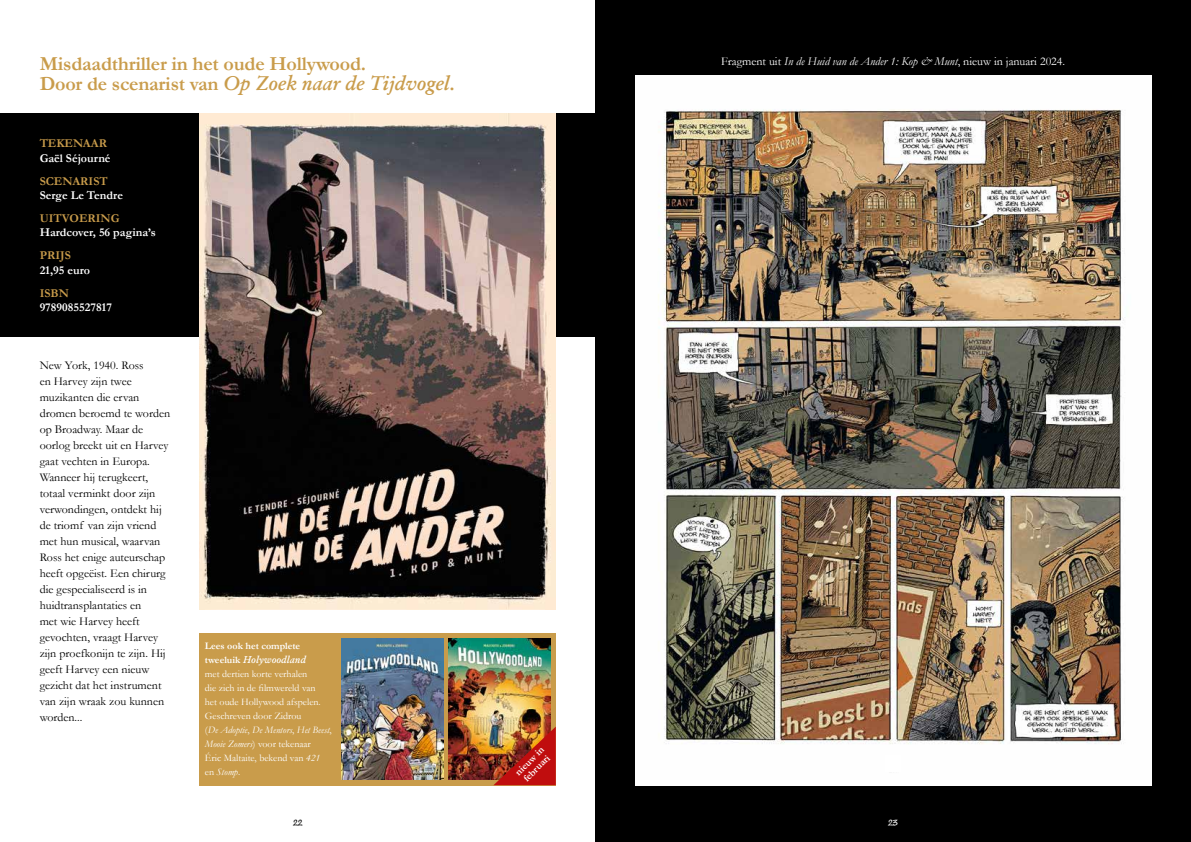
<style>
.page{position:relative;width:1191px;height:842px;background:#fff}
.page>*{position:absolute;margin:0;border:0;box-sizing:border-box;transform-origin:0 0}
.t1{font:700 20px/20px "Garamond";letter-spacing:-.01em;color:#c99c4b}
.t2{font:12px/16px "Garamond";color:#000}
.t3{font:700 12px "Garamond";color:#fff}
.t4{font:12px "Garamond";color:#fff}
.t5{font:700 12px "Garamond";color:#c99c4b}
.t6{font:10px/14px "Garamond";color:#fff}
.t7{font:700 10px/10px "Garamond";color:#fff}
.t8{font:8px "Trolley Normal";color:#000}
.t9{font:8px "Trolley Normal";color:#fff}
.s1{font-weight:600;font-style:italic}
.s2{font-weight:700}
.s3{font-style:italic}
</style>
<div class="page">
<div style="left:199px;top:633px;width:357px;height:152px;background:#c99c4b"></div>
<div style="left:0;top:113px;width:595px;height:224px;background:#000"></div>
<img style="left:199px;top:113px;width:357px;height:496px">
<div style="left:595px;top:0;width:596px;height:842px;background:#000"></div>
<img style="left:635px;top:75px;width:516px;height:710px">
<img style="left:449px;top:638px;width:101px;height:141px">
<img style="left:342px;top:638px;width:101px;height:141px">
<div style="left:884px;top:756px;width:16px;height:16px;background:#fff"></div>
<img style="left:493px;top:727px;width:63px;height:58px">
<h1 class="t1" style="left:40px;top:54px;width:416px">Misdaadthriller in het oude Hollywood.<br>Door de scenarist van <span class="s1">Op Zoek naar de Tijdvogel</span>.</h1>
<p class="t5" style="left:40px;top:135px;width:69px">TEKENAAR</p>
<p class="t3" style="left:40px;top:150px;width:72px">Gaël Séjourné</p>
<p class="t5" style="left:40px;top:173px;width:70px">SCENARIST</p>
<p class="t3" style="left:40px;top:187px;width:85px">Serge Le Tendre</p>
<p class="t5" style="left:40px;top:210px;width:81px">UITVOERING</p>
<p class="t3" style="left:40px;top:224px;width:118px">Hardcover, 56 pagina’s</p>
<p class="t5" style="left:40px;top:247px;width:33px">PRIJS</p>
<p class="t3" style="left:40px;top:262px;width:52px">21,95 euro</p>
<p class="t5" style="left:40px;top:285px;width:31px">ISBN</p>
<p class="t3" style="left:40px;top:299px;width:74px">9789085527817</p>
<p class="t2" style="left:40px;top:357px;width:132px">New York, 1940. Ross<br>en Harvey zijn twee muzikanten die ervan dromen beroemd te worden op Broadway. Maar de oorlog breekt uit en Harvey gaat vechten in Europa.<br>Wanneer hij terugkeert, totaal verminkt door zijn verwondingen, ontdekt hij de triomf van zijn vriend met hun musical, waarvan<br>Ross het enige auteurschap heeft opgeëist. Een chirurg die gespecialiseerd is in huidtransplantaties en<br>met wie Harvey heeft gevochten, vraagt Harvey zijn proefkonijn te zijn. Hij geeft Harvey een nieuw gezicht dat het instrument van zijn wraak zou kunnen worden...</p>
<p class="t6" style="left:205px;top:639px;width:128px"><span class="s2">Lees ook het complete tweeluik</span> <span class="s1">Holywoodland<br></span>met dertien korte verhalen<br>die zich in de filmwereld van<br>het oude Hollywood afspelen.<br>Geschreven door Zidrou<br>(<span class="s3">De Adoptie</span>, <span class="s3">De Mentors</span>, <span class="s3">Het Beest</span>,<br><span class="s3">Mooie Zomers</span>) voor tekenaar<br>Éric Maltaite, bekend van <span class="s3">421 </span>en <span class="s3">Stomp</span>.</p>
<p class="t7" style="left:513px;top:770px;width:38px;rotate:-45deg">nieuw in februari</p>
<p class="t4" style="left:721px;top:53px;width:345px">Fragment uit <span class="s3">In de Huid van de Ander 1: Kop &amp; Munt</span>, nieuw in januari 2024.</p>
<p class="t8" style="left:293px;top:818px;width:11px">22</p>
<p class="t9" style="left:888px;top:818px;width:11px">23</p>
</div>
